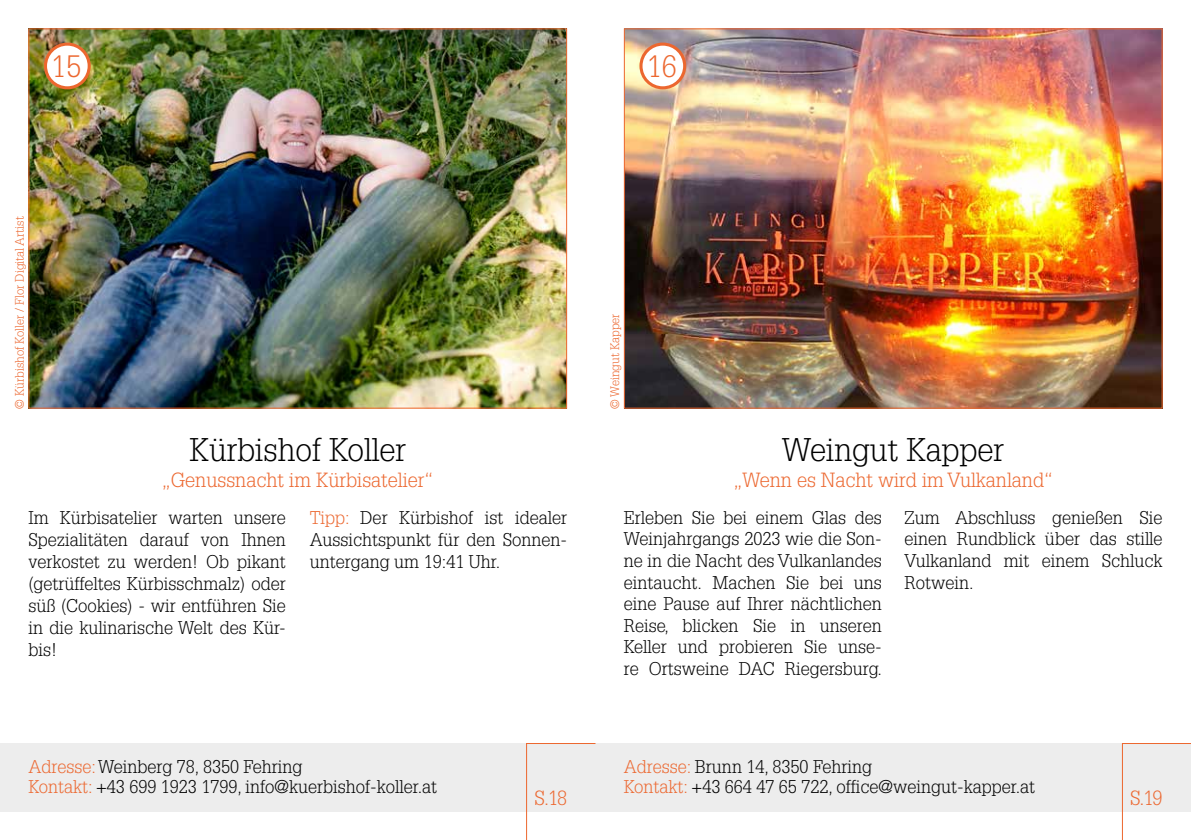
<style>
.page{position:relative;width:1191px;height:840px;background:#fff}
.page>*{position:absolute;margin:0;border:0;box-sizing:border-box;transform-origin:0 0}
.t1{font:300 32px "Glypha";color:#000}
.t2{font:300 30.2px "Glypha";color:#ec672f}
.t3{font:300 20px "Glypha";color:#ec672f}
.t4{font:300 18px/21.6px "Glypha";color:#000;text-align:justify}
.t5{font:300 12px "Glypha";color:#ec672f}
.s1{color:#ec672f}
</style>
<div class="page">
<div style="left:595px;top:743px;width:596px;height:68px;background:#ededed"></div>
<div style="left:0;top:743px;width:595px;height:68px;background:#ededed"></div>
<svg style="left:1121px;top:743px;width:70px;height:96px"></svg>
<svg style="left:525px;top:743px;width:71px;height:96px"></svg>
<img style="left:30px;top:30px;width:535px;height:376px">
<div style="left:45px;top:44px;width:44px;height:44px;background:#fff;border-radius:50%"></div>
<div style="left:44px;top:43px;width:47px;height:46px;border:3px solid #ec672f;border-radius:50%"></div>
<img style="left:626px;top:30px;width:534px;height:376px">
<div style="left:641px;top:44px;width:43px;height:44px;background:#fff;border-radius:50%"></div>
<div style="left:639px;top:43px;width:47px;height:46px;border:3px solid #ec672f;border-radius:50%"></div>
<h2 class="t2" style="left:51px;top:49px;width:32px">15</h2>
<h2 class="t2" style="left:647px;top:49px;width:32px">16</h2>
<p class="t5" style="left:13px;top:408px;width:193px;rotate:-90deg">© Kürbishof Koller / Flor Digital Artist</p>
<h1 class="t1" style="left:189px;top:431px;width:218px">Kürbishof Koller</h1>
<p class="t3" style="left:162px;top:468px;width:273px">„Genussnacht im Kürbisatelier“</p>
<p class="t4" style="left:28px;top:506px;width:259px">Im Kürbisatelier warten unsere Spezialitäten darauf von Ihnen verkostet zu werden! Ob pikant (getrüffeltes Kürbisschmalz) oder süß (Cookies) - wir entführen Sie in die kulinarische Welt des Kür&shy;bis!</p>
<p class="t4" style="left:310px;top:506px;width:259px"><span class="s1">Tipp:</span> Der Kürbishof ist idealer Aussichtspunkt für den Sonnen&shy;untergang um 19:41 Uhr.</p>
<p class="t5" style="left:608px;top:408px;width:96px;rotate:-90deg">© Weingut Kapper</p>
<h1 class="t1" style="left:782px;top:431px;width:223px">Weingut Kapper</h1>
<p class="t3" style="left:733px;top:468px;width:321px">„Wenn es Nacht wird im Vulkanland“</p>
<p class="t4" style="left:624px;top:506px;width:259px">Erleben Sie bei einem Glas des Weinjahrgangs 2023 wie die Son&shy;ne in die Nacht des Vulkanlandes eintaucht. Machen Sie bei uns eine Pause auf Ihrer nächtlichen Reise, blicken Sie in unseren Keller und probieren Sie unse&shy;re Ortsweine DAC Riegersburg.</p>
<p class="t4" style="left:904px;top:506px;width:259px">Zum Abschluss genießen Sie einen Rundblick über das stille Vulkanland mit einem Schluck Rotwein.</p>
<p class="t4" style="left:28px;top:756px;width:410px;line-height:20px"><span class="s1">Adresse:</span> Weinberg 78, 8350 Fehring<br><span class="s1">Kontakt:</span> +43 699 1923 1799, info@kuerbishof-koller.at</p>
<p class="t4" style="left:624px;top:756px;width:413px;line-height:20px"><span class="s1">Adresse:</span> Brunn 14, 8350 Fehring<br><span class="s1">Kontakt:</span> +43 664 47 65 722, office@weingut-kapper.at</p>
<p class="t3" style="left:534px;top:785px;width:34px">S.18</p>
<p class="t3" style="left:1130px;top:785px;width:34px">S.19</p>
</div>
